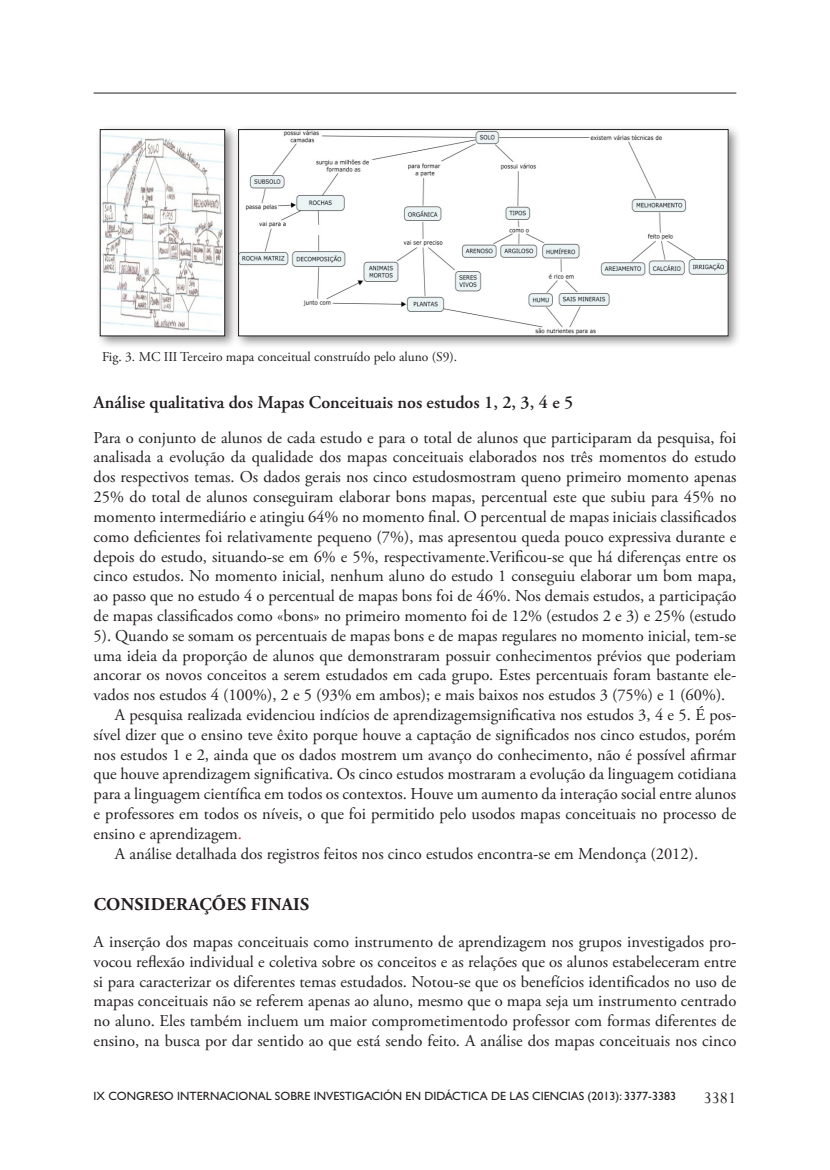
<style>
.page{position:relative;width:830px;height:1170px;background:#fff}
.page>*{position:absolute;margin:0;border:0;box-sizing:border-box;transform-origin:0 0}
.subsub{font:600 18px "Adobe Garamond Pro";color:#231f20}
.Subtitulo{font:700 18px "Adobe Garamond Pro";letter-spacing:.015em;color:#231f20}
.t1{font:18px "Perpetua";color:#231f20}
.Primer_parrafo{font:16.5px/19.8px "Adobe Garamond Pro";color:#231f20;text-align:justify}
.Cuerpo{font:16.5px/19.8px "Adobe Garamond Pro";color:#231f20;text-align:justify}
.pie_foto{font:13.5px "Adobe Garamond Pro";color:#231f20}
.t2{font:12px "Gill Sans Std";color:#231f20}
.s1{color:#d92023}
</style>
<div class="page">
<hr style="left:94px;top:93px;width:642px;height:1px;background:#231f20">
<div style="left:95px;top:124px;width:143px;height:226px;background:#231f20;opacity:.53"></div>
<img style="left:102px;top:131px;width:121px;height:203px">
<div style="left:100px;top:129px;width:125px;height:207px;border:1px solid #231f20"></div>
<div style="left:233px;top:124px;width:508px;height:226px;background:#231f20;opacity:.53"></div>
<img style="left:240px;top:131px;width:486px;height:203px">
<div style="left:238px;top:129px;width:490px;height:207px;border:1px solid #231f20"></div>
<p class="pie_foto" style="left:102px;top:348px;width:356px">Fig. 3. MC III Terceiro mapa conceitual construído pelo aluno (S9).</p>
<p class="subsub" style="left:94px;top:392px;width:481px">Análise qualitativa dos Mapas Conceituais nos estudos 1, 2, 3, 4 e 5</p>
<p class="Primer_parrafo" style="left:94px;top:428px;width:644px">Para o conjunto de alunos de cada estudo e para o total de alunos que participaram da pesquisa, foi analisada a evolução da qualidade dos mapas conceituais elaborados nos três momentos do estudo dos respectivos temas. Os dados gerais nos cinco estudosmostram queno primeiro momento apenas 25% do total de alunos conseguiram elaborar bons mapas, percentual este que subiu para 45% no momento intermediário e atingiu 64% no momento final. O percentual de mapas iniciais classificados como deficientes foi relativamente pequeno (7%), mas apresentou queda pouco expressiva durante e depois do estudo, situando-se em 6% e 5%, respectivamente.Verificou-se que há diferenças entre os cinco estudos. No momento inicial, nenhum aluno do estudo 1 conseguiu elaborar um bom mapa, ao passo que no estudo 4 o percentual de mapas bons foi de 46%. Nos demais estudos, a participação de mapas classificados como «bons» no primeiro momento foi de 12% (estudos 2 e 3) e 25% (estudo 5). Quando se somam os percentuais de mapas bons e de mapas regulares no momento inicial, tem-se uma ideia da proporção de alunos que demonstraram possuir conhecimentos prévios que poderiam ancorar os novos conceitos a serem estudados em cada grupo. Estes percentuais foram bastante ele&shy;vados nos estudos 4 (100%), 2 e 5 (93% em ambos); e mais baixos nos estudos 3 (75%) e 1 (60%).</p>
<p class="Cuerpo" style="left:94px;top:705px;width:644px;text-indent:21px">A pesquisa realizada evidenciou indícios de aprendizagemsignificativa nos estudos 3, 4 e 5. É pos&shy;sível dizer que o ensino teve êxito porque houve a captação de significados nos cinco estudos, porém nos estudos 1 e 2, ainda que os dados mostrem um avanço do conhecimento, não é possível afirmar que houve aprendizagem significativa. Os cinco estudos mostraram a evolução da linguagem cotidiana para a linguagem científica em todos os contextos. Houve um aumento da interação social entre alunos e professores em todos os níveis, o que foi permitido pelo usodos mapas conceituais no processo de ensino e aprendizagem<span class="s1">.</span></p>
<p class="Cuerpo" style="left:115px;top:844px;width:584px">A análise detalhada dos registros feitos nos cinco estudos encontra-se em Mendonça (2012).</p>
<p class="Subtitulo" style="left:94px;top:893px;width:217px">CONSIDERAÇÕES FINAIS</p>
<p class="Primer_parrafo" style="left:94px;top:932px;width:644px">A inserção dos mapas conceituais como instrumento de aprendizagem nos grupos investigados pro&shy;vocou reflexão individual e coletiva sobre os conceitos e as relações que os alunos estabeleceram entre si para caracterizar os diferentes temas estudados. Notou-se que os benefícios identificados no uso de mapas conceituais não se referem apenas ao aluno, mesmo que o mapa seja um instrumento centrado no aluno. Eles também incluem um maior comprometimentodo professor com formas diferentes de ensino, na busca por dar sentido ao que está sendo feito. A análise dos mapas conceituais nos cinco</p>
<p class="t2" style="left:94px;top:1088px;width:583px">IX CONGRESO INTERNACIONAL SOBRE INVESTIGACIÓN EN DIDÁCTICA DE LAS CIENCIAS (2013): 3377-3383</p>
<p class="t1" style="left:703px;top:1085px;width:34px">3381</p>
</div>
